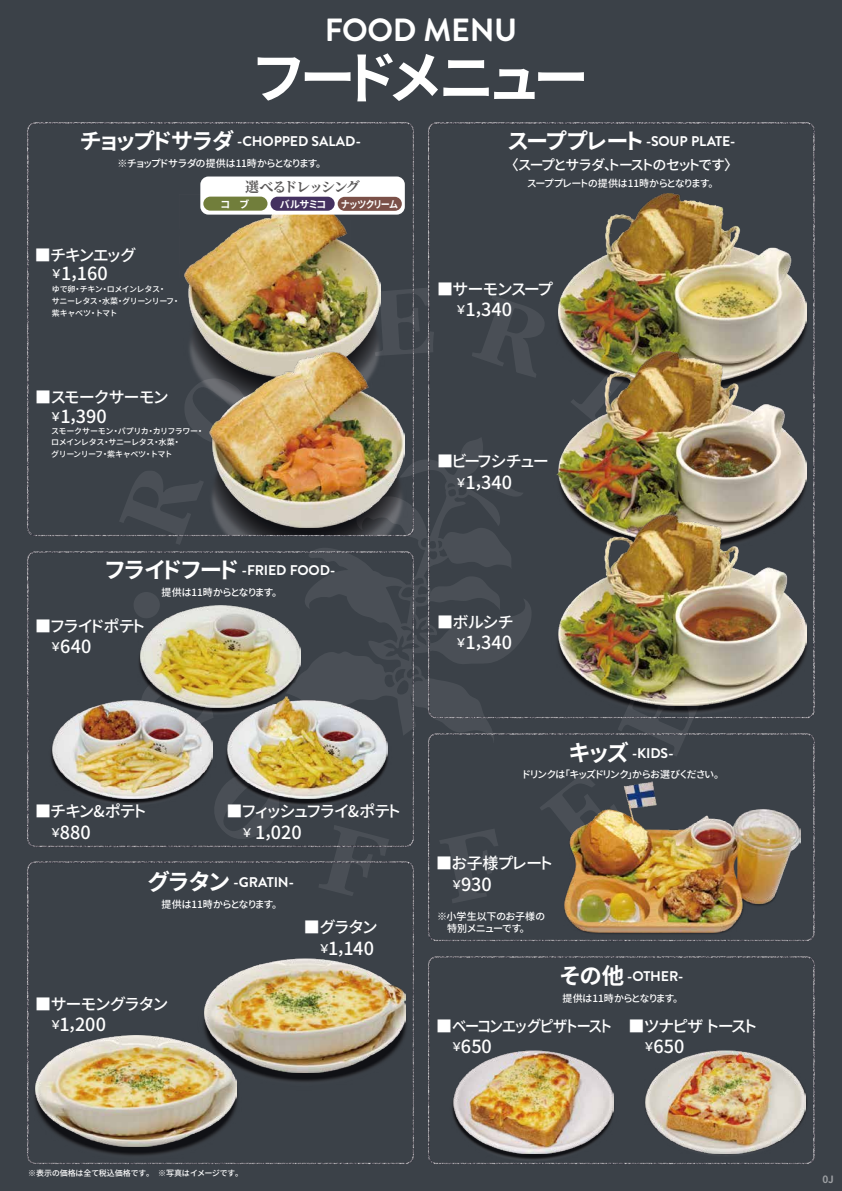
<style>
.page{position:relative;width:842px;height:1191px;background:#3b4148}
.page>*{position:absolute;margin:0;border:0;box-sizing:border-box;transform-origin:0 0}
.t1{font:56.1px "Gen Shin Gothic P Bold";letter-spacing:-.03em;color:#fff}
.t2{font:700 32.1px "Brandon Grotesque";letter-spacing:-.01em;color:#fff}
.t3{font:18px "Gen Shin Gothic P Medium";color:#fff}
.t4{font:16px "Gen Shin Gothic P Medium";letter-spacing:-.02em;color:#fff}
.t5{font:16px "Gen Shin Gothic P Medium";letter-spacing:-.055em;color:#fff}
.t6{font:700 14px "Brandon Grotesque";letter-spacing:-.01em;color:#fff}
.t7{font:14px "Gen Shin Gothic P Medium";letter-spacing:-.02em;color:#fff}
.t8{font:14px "Gen Yo Min JP Bold TTF";letter-spacing:-.11em;color:#595757}
.t9{font:10px/11.2px "Gen Shin Gothic P Medium";letter-spacing:-.005em;color:#fff}
.t10{font:10px "Gen Shin Gothic P Bold";letter-spacing:-.015em;color:#fff}
.t11{font:10px "Gen Shin Gothic P Bold";letter-spacing:-.015em;color:#fff;scale:.9 1}
.t12{font:500 8px/11.2px "Gen Shin Gothic";letter-spacing:-.055em;color:#fff}
.t13{font:8px "Gen Shin Gothic P Medium";color:#fff}
.s1{font-family:"Gen Shin Gothic P Bold";font-weight:400;font-size:22px}
.s2{font-size:12px}
.s3{font-family:"Gen Shin Gothic P Bold";font-weight:400;font-size:22.5px}
</style>
<div class="page">
<img style="left:449px;top:122px;width:366px;height:576px">
<img style="left:449px;top:698px;width:366px;height:222px">
<img style="left:27px;top:122px;width:422px;height:393px">
<img style="left:27px;top:515px;width:422px;height:311px">
<img style="left:27px;top:826px;width:422px;height:338px">
<img style="left:154px;top:211px;width:261px;height:239px">
<img style="left:179px;top:195px;width:202px;height:182px">
<img style="left:103px;top:575px;width:233px;height:95px">
<img style="left:140px;top:605px;width:161px;height:65px">
<img style="left:417px;top:1019px;width:192px;height:145px">
<img style="left:453px;top:1051px;width:156px;height:102px">
<img style="left:190px;top:670px;width:233px;height:170px">
<img style="left:248px;top:697px;width:140px;height:101px">
<img style="left:27px;top:670px;width:221px;height:169px">
<img style="left:52px;top:700px;width:160px;height:98px">
<img style="left:530px;top:793px;width:282px;height:166px">
<img style="left:565px;top:782px;width:236px;height:150px">
<img style="left:27px;top:1002px;width:245px;height:162px">
<img style="left:36px;top:1035px;width:200px;height:111px">
<img style="left:168px;top:929px;width:273px;height:189px">
<img style="left:204px;top:958px;width:201px;height:114px">
<img style="left:609px;top:1015px;width:206px;height:149px">
<img style="left:645px;top:1050px;width:161px;height:103px">
<img style="left:208px;top:363px;width:205px;height:171px">
<img style="left:209px;top:348px;width:196px;height:179px">
<img style="left:522px;top:213px;width:293px;height:214px">
<img style="left:558px;top:193px;width:249px;height:159px">
<img style="left:523px;top:373px;width:292px;height:162px">
<img style="left:556px;top:352px;width:251px;height:183px">
<img style="left:522px;top:535px;width:293px;height:214px">
<img style="left:558px;top:514px;width:249px;height:191px">
<div style="left:200px;top:176px;width:205px;height:39px;background:#fff;border-radius:8px"></div>
<div style="left:203px;top:197px;width:64px;height:14px;background:#717e3b;border-radius:7px"></div>
<div style="left:270px;top:197px;width:65px;height:14px;background:#443160;border-radius:7px"></div>
<div style="left:338px;top:197px;width:64px;height:14px;background:#7b5048;border-radius:7px"></div>
<h2 class="t2" style="left:325px;top:8px;width:194px">FOOD MENU</h2>
<h1 class="t1" style="left:254px;top:35px;width:334px">フードメニュー</h1>
<h3 class="t6" style="left:80px;top:132px;width:282px"><span class="s1">チョップドサラダ</span> -CHOPPED SALAD-</h3>
<p class="t9" style="left:118px;top:158px;width:205px">※チョップドサラダの提供は11時からとなります。</p>
<p class="t10" style="left:221px;top:196px;width:29px">コ　ブ</p>
<p class="t10" style="left:279px;top:196px;width:48px">バルサミコ</p>
<p class="t11" style="left:341px;top:196px;width:65px">ナッツクリーム</p>
<h3 class="t8" style="left:245px;top:178px;width:116px">選べるドレッシング</h3>
<h3 class="t4" style="left:35px;top:243px;width:103px">■チキンエッグ</h3>
<h3 class="t3" style="left:52px;top:260px;width:57px"><span class="s2">￥</span>1,160</h3>
<p class="t12" style="left:52px;top:283px;width:130px;line-height:12px">ゆで卵・チキン・ロメインレタス・<br>サニーレタス・水菜・グリーンリーフ・紫キャベツ・トマト</p>
<h3 class="t4" style="left:35px;top:385px;width:135px">■スモークサーモン</h3>
<h3 class="t3" style="left:51px;top:403px;width:57px"><span class="s2">￥</span>1,390</h3>
<p class="t12" style="left:51px;top:425px;width:155px">スモークサーモン・パプリカ・カリフラワー・ロメインレタス・サニーレタス・水菜・<br>グリーンリーフ・紫キャベツ・トマト</p>
<h3 class="t6" style="left:106px;top:560px;width:231px"><span class="s3">フライドフード</span> -FRIED FOOD-</h3>
<p class="t9" style="left:162px;top:586px;width:117px">提供は11時からとなります。</p>
<h3 class="t4" style="left:35px;top:614px;width:111px">■フライドポテト</h3>
<h3 class="t3" style="left:51px;top:633px;width:42px"><span class="s2">￥</span>640</h3>
<h3 class="t4" style="left:35px;top:799px;width:112px">■チキン&amp;ポテト</h3>
<h3 class="t3" style="left:51px;top:819px;width:41px"><span class="s2">￥</span>880</h3>
<h3 class="t4" style="left:227px;top:799px;width:175px">■フィッシュフライ&amp;ポテト</h3>
<h3 class="t3" style="left:243px;top:819px;width:61px"><span class="s2">￥</span> 1,020</h3>
<h3 class="t6" style="left:147px;top:872px;width:148px"><span class="s3">グラタン</span> -GRATIN-</h3>
<p class="t9" style="left:162px;top:898px;width:117px">提供は11時からとなります。</p>
<h3 class="t4" style="left:304px;top:915px;width:76px">■グラタン</h3>
<h3 class="t3" style="left:320px;top:935px;width:56px"><span class="s2">￥</span>1,140</h3>
<h3 class="t4" style="left:35px;top:992px;width:135px">■サーモングラタン</h3>
<h3 class="t3" style="left:51px;top:1011px;width:56px"><span class="s2">￥</span>1,200</h3>
<h3 class="t6" style="left:508px;top:132px;width:229px"><span class="s1">スーププレート</span> -SOUP PLATE-</h3>
<h3 class="t7" style="left:512px;top:155px;width:221px">〈スープとサラダ、トーストのセットです〉</h3>
<p class="t9" style="left:527px;top:178px;width:188px">スーププレートの提供は11時からとなります。</p>
<h3 class="t5" style="left:437px;top:277px;width:117px">■サーモンスープ</h3>
<h3 class="t3" style="left:456px;top:296px;width:57px"><span class="s2">￥</span>1,340</h3>
<h3 class="t5" style="left:437px;top:449px;width:113px">■ビーフシチュー</h3>
<h3 class="t3" style="left:456px;top:469px;width:57px"><span class="s2">￥</span>1,340</h3>
<h3 class="t4" style="left:437px;top:610px;width:78px">■ボルシチ</h3>
<h3 class="t3" style="left:456px;top:629px;width:57px"><span class="s2">￥</span>1,340</h3>
<h3 class="t6" style="left:569px;top:743px;width:106px"><span class="s3">キッズ</span> -KIDS-</h3>
<p class="t9" style="left:524px;top:769px;width:197px">ドリンクは「キッズドリンク」からお選びください。</p>
<h3 class="t4" style="left:436px;top:851px;width:118px">■お子様プレート</h3>
<h3 class="t3" style="left:452px;top:871px;width:41px"><span class="s2">￥</span>930</h3>
<p class="t9" style="left:437px;top:911px;width:109px">※小学生以下のお子様の　特別メニューです。</p>
<h3 class="t6" style="left:560px;top:966px;width:125px"><span class="s3">その他</span> -OTHER-</h3>
<p class="t9" style="left:563px;top:992px;width:117px">提供は11時からとなります。</p>
<h3 class="t4" style="left:436px;top:1014px;width:177px">■ベーコンエッグピザトースト</h3>
<h3 class="t3" style="left:452px;top:1033px;width:41px"><span class="s2">￥</span>650</h3>
<h3 class="t4" style="left:628px;top:1014px;width:130px">■ツナピザトースト</h3>
<h3 class="t3" style="left:644px;top:1033px;width:41px"><span class="s2">￥</span>650</h3>
<p class="t13" style="left:28px;top:1167px;width:213px">※表示の価格は全て税込価格です。　※写真はイメージです。</p>
<p class="t10" style="left:822px;top:1171px;width:13px">0J</p>
</div>
